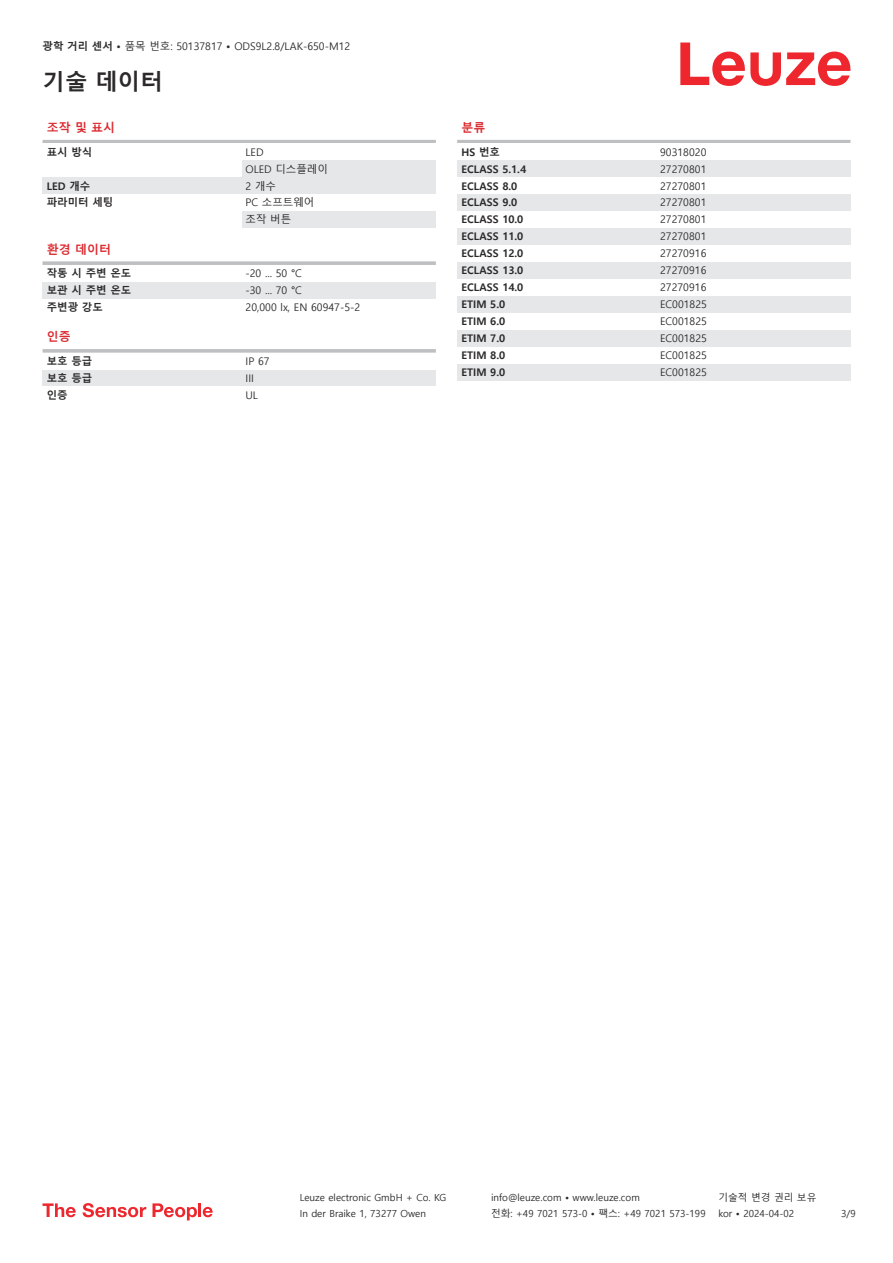
<style>
.page{position:relative;width:893px;height:1263px;background:#fff}
.page>*{position:absolute;margin:0;border:0;box-sizing:border-box;transform-origin:0 0}
.t1{font:700 22.5px "Malgun Gothic";color:#2b292a}
.t2{font:700 12px "Malgun Gothic";color:#db2a30}
.t3{font:10.5px/17px "Malgun Gothic";color:#2b292a}
.t4{font:700 10.5px "Malgun Gothic";color:#2b292a}
.t5{font:9.75px "Malgun Gothic";color:#2b292a}
.s1{font-weight:700}
</style>
<div class="page">
<svg style="left:680px;top:43px;width:170px;height:43px"></svg>
<hr style="left:43px;top:140px;width:393px;height:3px;background:#bdbfc1">
<div style="left:242px;top:160px;width:194px;height:17px;background:#e6e7e9"></div>
<div style="left:43px;top:177px;width:199px;height:17px;background:#e6e7e9"></div>
<div style="left:242px;top:177px;width:194px;height:17px;background:#e6e7e9"></div>
<div style="left:242px;top:211px;width:194px;height:17px;background:#e6e7e9"></div>
<svg style="left:43px;top:261px;width:393px;height:4px;background:#c3c5c7"></svg>
<div style="left:43px;top:282px;width:199px;height:17px;background:#e6e7e9"></div>
<div style="left:242px;top:282px;width:194px;height:17px;background:#e6e7e9"></div>
<svg style="left:43px;top:349px;width:393px;height:4px;background:#c3c5c7"></svg>
<div style="left:43px;top:370px;width:199px;height:16px;background:#e6e7e9"></div>
<div style="left:242px;top:370px;width:194px;height:16px;background:#e6e7e9"></div>
<hr style="left:457px;top:140px;width:393px;height:3px;background:#bdbfc1">
<div style="left:457px;top:160px;width:200px;height:17px;background:#e6e7e9"></div>
<div style="left:657px;top:160px;width:193px;height:17px;background:#e6e7e9"></div>
<div style="left:457px;top:194px;width:200px;height:17px;background:#e6e7e9"></div>
<div style="left:657px;top:194px;width:193px;height:17px;background:#e6e7e9"></div>
<div style="left:457px;top:228px;width:200px;height:17px;background:#e6e7e9"></div>
<div style="left:657px;top:228px;width:193px;height:17px;background:#e6e7e9"></div>
<div style="left:457px;top:262px;width:200px;height:17px;background:#e6e7e9"></div>
<div style="left:657px;top:262px;width:193px;height:17px;background:#e6e7e9"></div>
<div style="left:457px;top:296px;width:200px;height:17px;background:#e6e7e9"></div>
<div style="left:657px;top:296px;width:193px;height:17px;background:#e6e7e9"></div>
<div style="left:457px;top:330px;width:200px;height:17px;background:#e6e7e9"></div>
<div style="left:657px;top:330px;width:193px;height:17px;background:#e6e7e9"></div>
<div style="left:457px;top:364px;width:200px;height:16px;background:#e6e7e9"></div>
<div style="left:657px;top:364px;width:193px;height:16px;background:#e6e7e9"></div>
<svg style="left:43px;top:1203px;width:33px;height:14px"></svg>
<svg style="left:83px;top:1203px;width:63px;height:14px"></svg>
<svg style="left:153px;top:1203px;width:44px;height:17px"></svg>
<hr style="left:198px;top:1203px;width:3px;height:14px;background:#ed272d">
<svg style="left:203px;top:1207px;width:10px;height:10px"></svg>
<p class="t3" style="left:43px;top:38px;width:309px"><span class="s1">광학 거리 센서 •</span> 품목 번호: 50137817 <span class="s1">•</span> ODS9L2.8/LAK-650-M12</p>
<h1 class="t1" style="left:43px;top:69px;width:122px">기술 데이터</h1>
<p class="t2" style="left:47px;top:121px;width:70px">조작 및 표시</p>
<p class="t4" style="left:47px;top:146px;width:47px">표시 방식</p>
<p class="t3" style="left:246px;top:144px;width:84px">LED<br>OLED 디스플레이</p>
<p class="t4" style="left:47px;top:179px;width:45px">LED 개수</p>
<p class="t3" style="left:246px;top:177px;width:32px">2 개수</p>
<p class="t4" style="left:47px;top:196px;width:68px">파라미터 세팅</p>
<p class="t3" style="left:246px;top:194px;width:70px">PC 소프트웨어 조작 버튼</p>
<p class="t2" style="left:47px;top:242px;width:66px">환경 데이터</p>
<p class="t4" style="left:47px;top:267px;width:86px">작동 시 주변 온도</p>
<p class="t3" style="left:246px;top:265px;width:58px">-20 ... 50 °C</p>
<p class="t4" style="left:47px;top:284px;width:86px">보관 시 주변 온도</p>
<p class="t3" style="left:246px;top:282px;width:58px">-30 ... 70 °C</p>
<p class="t4" style="left:47px;top:301px;width:58px">주변광 강도</p>
<p class="t3" style="left:246px;top:299px;width:116px">20,000 lx, EN 60947-5-2</p>
<p class="t2" style="left:47px;top:330px;width:25px">인증</p>
<p class="t4" style="left:47px;top:355px;width:47px">보호 등급</p>
<p class="t3" style="left:246px;top:353px;width:26px">IP 67</p>
<p class="t4" style="left:47px;top:372px;width:47px">보호 등급</p>
<p class="t3" style="left:246px;top:371px;width:10px">III</p>
<p class="t4" style="left:47px;top:389px;width:22px">인증</p>
<p class="t3" style="left:246px;top:387px;width:14px">UL</p>
<p class="t2" style="left:461px;top:121px;width:25px">분류</p>
<p class="t4" style="left:461px;top:146px;width:40px">HS 번호</p>
<p class="t3" style="left:660px;top:144px;width:48px">90318020</p>
<p class="t4" style="left:461px;top:163px;width:66px">ECLASS 5.1.4</p>
<p class="t3" style="left:660px;top:161px;width:48px">27270801</p>
<p class="t4" style="left:461px;top:179px;width:57px">ECLASS 8.0</p>
<p class="t3" style="left:660px;top:177px;width:48px">27270801</p>
<p class="t4" style="left:461px;top:196px;width:57px">ECLASS 9.0</p>
<p class="t3" style="left:660px;top:194px;width:48px">27270801</p>
<p class="t4" style="left:461px;top:213px;width:63px">ECLASS 10.0</p>
<p class="t3" style="left:660px;top:211px;width:48px">27270801</p>
<p class="t4" style="left:461px;top:230px;width:63px">ECLASS 11.0</p>
<p class="t3" style="left:660px;top:228px;width:48px">27270801</p>
<p class="t4" style="left:461px;top:247px;width:63px">ECLASS 12.0</p>
<p class="t3" style="left:660px;top:245px;width:48px">27270916</p>
<p class="t4" style="left:461px;top:264px;width:63px">ECLASS 13.0</p>
<p class="t3" style="left:660px;top:262px;width:48px">27270916</p>
<p class="t4" style="left:461px;top:281px;width:63px">ECLASS 14.0</p>
<p class="t3" style="left:660px;top:279px;width:48px">27270916</p>
<p class="t4" style="left:461px;top:298px;width:45px">ETIM 5.0</p>
<p class="t3" style="left:660px;top:296px;width:48px">EC001825</p>
<p class="t4" style="left:461px;top:315px;width:45px">ETIM 6.0</p>
<p class="t3" style="left:660px;top:313px;width:48px">EC001825</p>
<p class="t4" style="left:461px;top:332px;width:45px">ETIM 7.0</p>
<p class="t3" style="left:660px;top:330px;width:48px">EC001825</p>
<p class="t4" style="left:461px;top:349px;width:45px">ETIM 8.0</p>
<p class="t3" style="left:660px;top:347px;width:48px">EC001825</p>
<p class="t4" style="left:461px;top:366px;width:45px">ETIM 9.0</p>
<p class="t3" style="left:660px;top:364px;width:48px">EC001825</p>
<p class="t5" style="left:300px;top:1192px;width:148px">Leuze electronic GmbH + Co. KG</p>
<p class="t5" style="left:491px;top:1192px;width:150px">info@leuze.com • www.leuze.com</p>
<p class="t5" style="left:718px;top:1192px;width:100px">기술적 변경 권리 보유</p>
<p class="t5" style="left:300px;top:1208px;width:128px">In der Braike 1, 73277 Owen</p>
<p class="t5" style="left:491px;top:1208px;width:216px">전화: +49 7021 573-0 • 팩스: +49 7021 573-199</p>
<p class="t5" style="left:718px;top:1208px;width:77px">kor • 2024-04-02</p>
<p class="t5" style="left:841px;top:1208px;width:16px">3/9</p>
</div>
